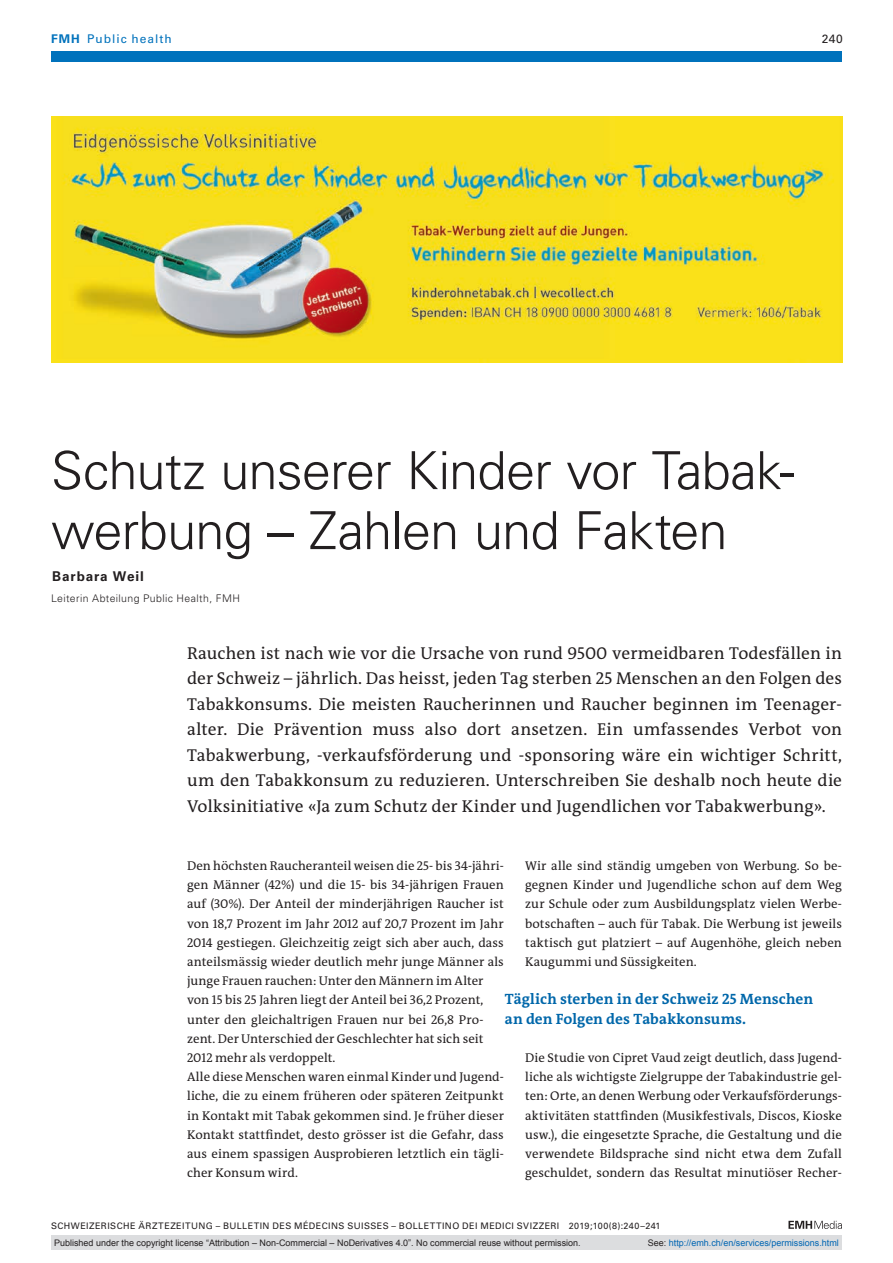
<style>
.page{position:relative;width:893px;height:1263px;background:#fff}
.page>*{position:absolute;margin:0;border:0;box-sizing:border-box;transform-origin:0 0}
.t1{font:300 52.5px/60px "Univers LT Std";letter-spacing:-.02em;color:#231f20}
.t2{font:17.25px/25.5px "The Antiqua B W5 Plain";letter-spacing:.01em;color:#231f20;text-align:justify}
.t3{font:700 15px/19.2px "The Antiqua B W7";letter-spacing:.005em;color:#0067aa}
.t4{font:700 13.5px "Univers LT Std";letter-spacing:.065em;color:#231f20}
.t5{font:12.75px/19.2px "The Antiqua B W5 Plain";letter-spacing:.005em;color:#231f20;text-align:justify}
.t6{font:12px "Univers LT Std";letter-spacing:.08em;color:#0072bc}
.t7{font:12px "Univers LT Std";color:#231f20}
.t8{font:300 10.5px "Univers LT Std";letter-spacing:.035em;color:#231f20}
.t9{font:9px "Arial";color:#231f20}
.t10{font:9px "Univers LT Std";letter-spacing:.05em;color:#231f20}
.t11{font:9px "Arial";color:#0166b3}
.s1{font-weight:700}
.s2{color:#231f20}
</style>
<div class="page">
<svg style="left:788px;top:1221px;width:54px;height:8px"></svg>
<div style="left:51px;top:51px;width:791px;height:11px;background:#0072bc"></div>
<img style="left:51px;top:116px;width:792px;height:246px">
<div style="left:51px;top:1235px;width:791px;height:15px;background:#dcdddf"></div>
<p class="t6" style="left:51px;top:31px;width:122px"><span class="s1">FMH</span> Public health</p>
<p class="t7" style="left:822px;top:31px;width:23px">240</p>
<h1 class="t1" style="left:51px;top:440px;width:745px">Schutz unserer Kinder vor Tabak&shy;werbung – Zahlen und Fakten</h1>
<p class="t4" style="left:52px;top:568px;width:93px">Barbara Weil</p>
<p class="t8" style="left:51px;top:592px;width:191px">Leiterin Abteilung Public Health, FMH</p>
<p class="t2" style="left:187px;top:640px;width:656px">Rauchen ist nach wie vor die Ursache von rund 9500 vermeidbaren Todesfällen in der Schweiz – jährlich. Das heisst, jeden Tag sterben 25 Menschen an den Folgen des Tabakkonsums. Die meisten Raucherinnen und Raucher beginnen im Teenager&shy;alter. Die Prävention muss also dort ansetzen. Ein umfassendes Verbot von Tabakwerbung, -verkaufsförderung und -sponsoring wäre ein wichtiger Schritt, um den Tabakkonsum zu reduzieren. Unterschreiben Sie deshalb noch heute die Volksinitiative «Ja zum Schutz der Kinder und Jugendlichen vor Tabakwerbung».</p>
<p class="t5" style="left:187px;top:856px;width:318px;text-align:left">Den höchsten Raucheranteil weisen die 25- bis 34-jähri&shy;gen Männer (42%) und die 15- bis 34-jährigen Frauen auf (30%). Der Anteil der minderjährigen Raucher ist von 18,7 Prozent im Jahr 2012 auf 20,7 Prozent im Jahr 2014 gestiegen. Gleichzeitig zeigt sich aber auch, dass anteilsmässig wieder deutlich mehr junge Männer als junge Frauen rauchen: Unter den Männern im Alter von 15 bis 25 Jahren liegt der Anteil bei 36,2 Prozent, unter den gleichaltrigen Frauen nur bei 26,8 Pro&shy;zent. Der Unterschied der Geschlechter hat sich seit 2012 mehr als verdoppelt.<br>Alle diese Menschen waren einmal Kinder und Jugend&shy;liche, die zu einem früheren oder späteren Zeitpunkt in Kontakt mit Tabak gekommen sind. Je früher dieser Kontakt stattfindet, desto grösser ist die Gefahr, dass aus einem spassigen Ausprobieren letztlich ein tägli&shy;cher Konsum wird.</p>
<p class="t5" style="left:525px;top:856px;width:318px">Wir alle sind ständig umgeben von Werbung. So be&shy;gegnen Kinder und Jugendliche schon auf dem Weg zur Schule oder zum Ausbildungsplatz vielen Werbe&shy;botschaften – auch für Tabak. Die Werbung ist jeweils taktisch gut platziert – auf Augenhöhe, gleich neben Kaugummi und Süssigkeiten.</p>
<p class="t3" style="left:505px;top:990px;width:310px">Täglich sterben in der Schweiz 25 Menschen an den Folgen des Tabakkonsums.</p>
<p class="t5" style="left:525px;top:1048px;width:318px">Die Studie von Cipret Vaud zeigt deutlich, dass Jugend&shy;liche als wichtigste Zielgruppe der Tabakindustrie gel&shy;ten: Orte, an denen Werbung oder Verkaufsförderungs&shy;aktivitäten stattfinden (Musikfestivals, Discos, Kioske usw.), die eingesetzte Sprache, die Gestaltung und die verwendete Bildsprache sind nicht etwa dem Zufall geschuldet, sondern das Resultat minutiöser Recher-</p>
<p class="t10" style="left:51px;top:1220px;width:611px">SCHWEIZERISCHE ÄRZTEZEITUNG – BULLETIN DES MÉDECINS SUISSES – BOLLETTINO DEI MEDICI SVIZZERI 2019;100(8):240–241</p>
<p class="t9" style="left:54px;top:1237px;width:528px">Published under the copyright license “Attribution – Non-Commercial – NoDerivatives 4.0”. No commercial reuse without permission.</p>
<p class="t11" style="left:648px;top:1237px;width:193px"><span class="s2">See:</span> http://emh.ch/en/services/permissions.html</p>
</div>
